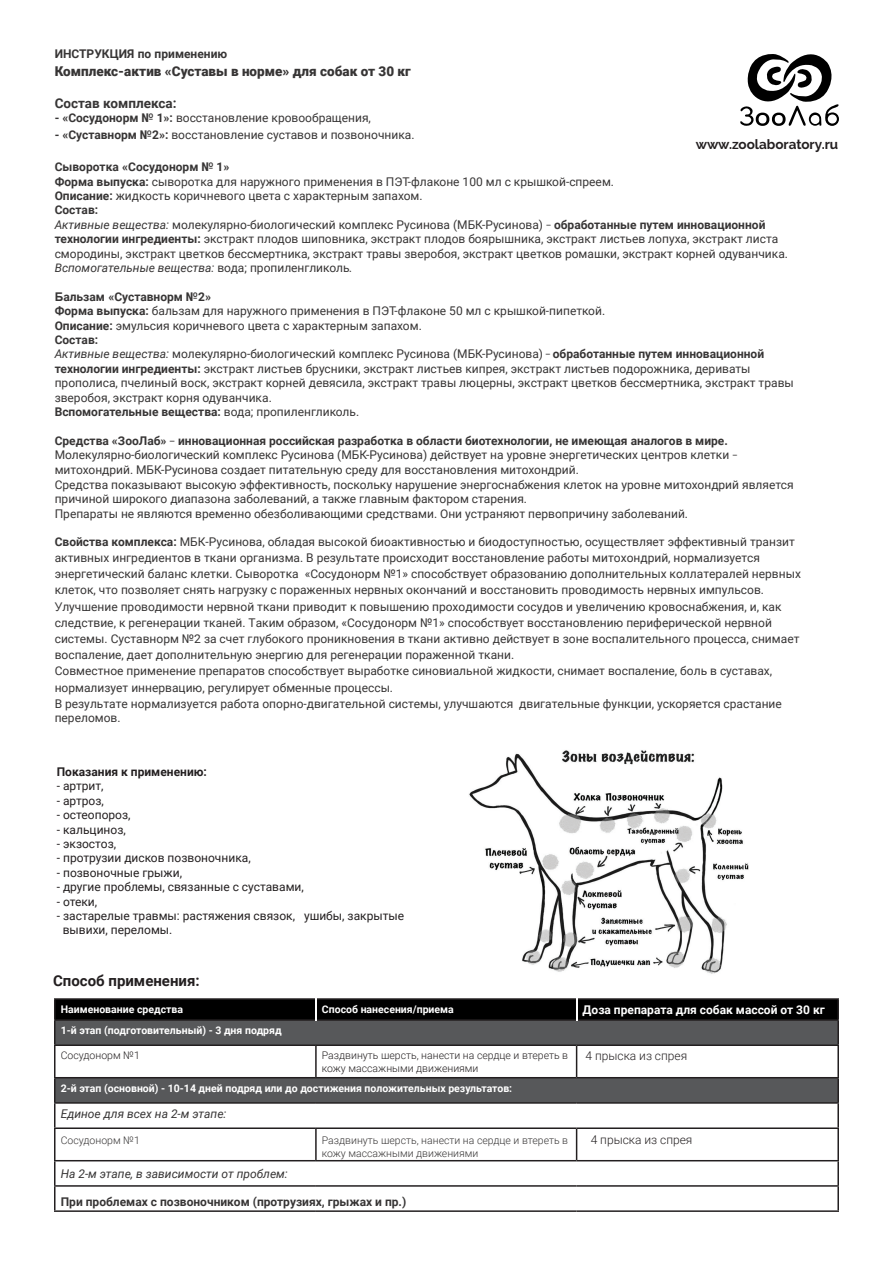
<style>
.page{position:relative;width:893px;height:1263px;background:#fff}
.page>*{position:absolute;margin:0;border:0;box-sizing:border-box;transform-origin:0 0}
.t1{font:700 15px "Roboto";color:#231f20}
.t2{font:900 13.5px "Roboto";color:#373535}
.t3{font:700 13.5px "Raleway";color:#231f20}
.t4{font:700 13.5px "Roboto";color:#373535}
.t5{font:12px/14.4px "Roboto";color:#373535}
.t6{font:12px "Roboto";color:#231f20}
.t7{font:700 12px "Roboto";color:#373535}
.t8{font:italic 12px "Roboto";color:#373535}
.t9{font:700 12px "Roboto";color:#fff}
.t10{font:300 12px "Roboto";color:#231f20}
.t11{font:700 12px "Roboto";color:#231f20}
.t12{font:700 10.5px "Roboto";color:#fff}
.t13{font:300 10.5px/12.6px "Roboto";color:#231f20}
.t14{font:300 10.5px/12.6px "Roboto";color:#373535}
.s1{font-weight:700}
.s2{font-style:italic}
.s3{font-family:"Minion Pro";font-weight:700;font-stretch:condensed}
.s4{font-family:"Arial";font-weight:700}
.s5{font-family:"Minion Pro";font-weight:700}
.s6{font-family:"Arial"}
</style>
<div class="page">
<svg style="left:740px;top:54px;width:99px;height:72px"></svg>
<svg style="left:56px;top:1021px;width:781px;height:81px;fill:#57585a"></svg>
<hr style="left:54px;top:1019px;width:262px;height:2px;background:#231f20">
<hr style="left:54px;top:1021px;width:2px;height:23px;background:#231f20">
<hr style="left:316px;top:1019px;width:261px;height:2px;background:#231f20">
<hr style="left:577px;top:1019px;width:262px;height:2px;background:#231f20">
<hr style="left:837px;top:1021px;width:2px;height:23px;background:#231f20">
<hr style="left:54px;top:1044px;width:262px;height:2px;background:#231f20">
<hr style="left:54px;top:1046px;width:2px;height:31px;background:#231f20">
<hr style="left:316px;top:1044px;width:261px;height:2px;background:#231f20">
<hr style="left:315px;top:1046px;width:2px;height:31px;background:#231f20">
<hr style="left:577px;top:1044px;width:262px;height:2px;background:#231f20">
<hr style="left:576px;top:1046px;width:1px;height:31px;background:#231f20">
<hr style="left:837px;top:1046px;width:2px;height:31px;background:#231f20">
<hr style="left:54px;top:1077px;width:262px;height:1px;background:#231f20">
<hr style="left:54px;top:1078px;width:2px;height:24px;background:#231f20">
<hr style="left:316px;top:1077px;width:261px;height:1px;background:#231f20">
<hr style="left:577px;top:1077px;width:262px;height:1px;background:#231f20">
<hr style="left:837px;top:1078px;width:2px;height:24px;background:#231f20">
<hr style="left:54px;top:1102px;width:262px;height:2px;background:#231f20">
<hr style="left:54px;top:1104px;width:2px;height:23px;background:#231f20">
<hr style="left:316px;top:1102px;width:261px;height:2px;background:#231f20">
<hr style="left:577px;top:1102px;width:262px;height:2px;background:#231f20">
<hr style="left:837px;top:1104px;width:2px;height:23px;background:#231f20">
<hr style="left:54px;top:1127px;width:262px;height:2px;background:#231f20">
<hr style="left:54px;top:1129px;width:2px;height:31px;background:#231f20">
<hr style="left:316px;top:1127px;width:261px;height:2px;background:#231f20">
<hr style="left:315px;top:1129px;width:2px;height:31px;background:#231f20">
<hr style="left:577px;top:1127px;width:262px;height:2px;background:#231f20">
<hr style="left:576px;top:1129px;width:1px;height:31px;background:#231f20">
<hr style="left:837px;top:1129px;width:2px;height:31px;background:#231f20">
<hr style="left:54px;top:1160px;width:262px;height:1px;background:#231f20">
<hr style="left:54px;top:1161px;width:2px;height:24px;background:#231f20">
<hr style="left:316px;top:1160px;width:261px;height:1px;background:#231f20">
<hr style="left:577px;top:1160px;width:262px;height:1px;background:#231f20">
<hr style="left:837px;top:1161px;width:2px;height:24px;background:#231f20">
<hr style="left:54px;top:1185px;width:262px;height:2px;background:#231f20">
<svg style="left:54px;top:1187px;width:1px;height:23px"></svg>
<hr style="left:316px;top:1185px;width:261px;height:2px;background:#231f20">
<hr style="left:577px;top:1185px;width:262px;height:2px;background:#231f20">
<hr style="left:837px;top:1187px;width:2px;height:23px;background:#231f20">
<hr style="left:54px;top:1210px;width:262px;height:2px;background:#231f20">
<hr style="left:316px;top:1210px;width:261px;height:2px;background:#231f20">
<hr style="left:577px;top:1210px;width:262px;height:2px;background:#231f20">
<svg style="left:54px;top:998px;width:785px;height:22px;background:#080707"></svg>
<img style="left:469px;top:750px;width:280px;height:224px">
<p class="t7" style="left:55px;top:45px;width:174px">ИНСТРУКЦИЯ по применению</p>
<p class="t2" style="left:55px;top:61px;width:358px">Комплекс-актив «Суставы в норме» для собак от 30 кг</p>
<p class="t4" style="left:55px;top:94px;width:123px">Состав комплекса:</p>
<p class="t5" style="left:55px;top:111px;width:318px"><span class="s1">- «Сосудонорм № 1»:</span> восстановление кровообращения,</p>
<p class="t5" style="left:55px;top:127px;width:361px"><span class="s1">- «Суставнорм №2»:</span> восстановление суставов и позвоночника.</p>
<p class="t5" style="left:55px;top:159px;width:735px"><span class="s1">Сыворотка «Сосудонорм № 1»<br>Форма выпуска:</span> сыворотка для наружного применения в ПЭТ-флаконе 100 мл с крышкой-спреем.<br><span class="s1">Описание:</span> жидкость коричневого цвета с характерным запахом.<br><span class="s1">Состав:<br></span><span class="s2">Активные вещества:</span> молекулярно-биологический комплекс Русинова (МБК-Русинова) <span class="s3">‒</span> <span class="s1">обработанные путем инновационной технологии ингредиенты:</span> экстракт плодов шиповника, экстракт плодов боярышника, экстракт листьев лопуха, экстракт листа смородины, экстракт цветков бессмертника, экстракт травы зверобоя, экстракт цветков ромашки, экстракт корней одуванчика.<br><span class="s2">Вспомогательные вещества:</span> вода; пропиленгликоль<span class="s2">.</span></p>
<p class="t5" style="left:55px;top:289px;width:741px"><span class="s4">Б</span><span class="s1">альзам «Суставнорм №2»<br>Форма выпуска:</span> бальзам для наружного применения в ПЭТ-флаконе 50 мл с крышкой-пипеткой.<br><span class="s1">Описание:</span> эмульсия коричневого цвета с характерным запахом.<br><span class="s1">Состав:<br></span><span class="s2">Активные вещества:</span> молекулярно-биологический комплекс Русинова (МБК-Русинова) <span class="s3">‒</span> <span class="s1">обработанные путем инновационной технологии ингредиенты:</span> экстракт листьев брусники, экстракт листьев кипрея, экстракт листьев подорожника, дериваты прополиса, пчелиный воск, экстракт корней девясила, экстракт травы люцерны, экстракт цветков бессмертника, экстракт травы зверобоя, экстракт корня одуванчика.<br><span class="s1">Вспомогательные вещества:</span> вода; пропиленгликоль.</p>
<p class="t5" style="left:55px;top:433px;width:740px"><span class="s1">Средства «ЗооЛаб»</span> <span class="s5">‒</span> <span class="s1">инновационная российская разработка в области биотехнологии, не имеющая аналогов в мире.<br></span>Молекулярно-биологический комплекс Русинова (МБК-Русинова) действует на уровне энергетических центров клетки <span class="s3">‒ </span>митохондрий. МБК-Русинова создает питательную среду для восстановления митохондрий.<br>Средства показывают высокую эффективность, поскольку нарушение энергоснабжения клеток на уровне митохондрий является причиной широкого диапазона заболеваний, а также главным фактором старения.<br>Препараты не являются временно обезболивающими средствами. Они устраняют первопричину заболеваний.</p>
<p class="t5" style="left:55px;top:534px;width:748px;line-height:16.2px"><span class="s1">Свойства комплекса:</span> МБК-Русинова, обладая высокой биоактивностью и биодоступностью, осуществляет эффективный транзит активных ингредиентов в ткани организма. В результате происходит восстановление работы митохондрий, нормализуется энергетический баланс клетки. Сыворотка «Сосудонорм №1» способствует образованию дополнительных коллатералей нервных клеток, что позволяет снять нагрузку с пораженных нервных окончаний и восстановить проводимость нервных импульсов.<br><span class="s6">У</span>лучшение проводимости нервной ткани приводит к повышению проходимости сосудов и увеличению кровоснабжения, и, как следствие, к регенерации тканей. Таким образом, «Сосудонорм №1» способствует восстановлению периферической нервной системы. Суставнорм №2 за счет глубокого проникновения в ткани активно действует в зоне воспалительного процесса, снимает воспаление, дает дополнительную энергию для регенерации пораженной ткани.<br>Совместное применение препаратов способствует выработке синовиальной жидкости, снимает воспаление, боль в суставах, нормализует иннервацию, регулирует обменные процессы.<br>В результате нормализуется работа опорно-двигательной системы, улучшаются двигательные функции, ускоряется срастание</p>
<p class="t5" style="left:55px;top:710px;width:67px">переломов.</p>
<p class="t3" style="left:696px;top:137px;width:144px">www.zoolaboratory.ru</p>
<p class="t11" style="left:57px;top:763px;width:152px">Показания к применению:</p>
<p class="t6" style="left:57px;top:778px;width:48px">- артрит,</p>
<p class="t6" style="left:57px;top:792px;width:49px">- артроз,</p>
<p class="t6" style="left:57px;top:806px;width:75px">- остеопороз,</p>
<p class="t6" style="left:57px;top:821px;width:70px">- кальциноз,</p>
<p class="t6" style="left:57px;top:835px;width:61px">- экзостоз,</p>
<p class="t6" style="left:57px;top:850px;width:195px">- протрузии дисков позвоночника,</p>
<p class="t6" style="left:57px;top:864px;width:127px">- позвоночные грыжи,</p>
<p class="t6" style="left:57px;top:878px;width:249px">- другие проблемы, связанные с суставами,</p>
<p class="t6" style="left:57px;top:893px;width:42px">- отеки,</p>
<p class="t6" style="left:57px;top:907px;width:349px">- застарелые травмы: растяжения связок, ушибы, закрытые</p>
<p class="t6" style="left:63px;top:922px;width:111px">вывихи, переломы.</p>
<p class="t1" style="left:53px;top:970px;width:148px">Способ применения:</p>
<p class="t12" style="left:61px;top:1002px;width:124px">Наименование средства</p>
<p class="t12" style="left:322px;top:1002px;width:133px">Способ нанесения/приема</p>
<p class="t9" style="left:583px;top:1001px;width:244px">Доза препарата для собак массой от 30 кг</p>
<p class="t12" style="left:61px;top:1023px;width:222px">1-й этап (подготовительный) - 3 дня подряд</p>
<p class="t13" style="left:61px;top:1049px;width:81px">Сосудонорм №1</p>
<p class="t13" style="left:322px;top:1049px;width:248px">Раздвинуть шерсть, нанести на сердце и втереть в кожу массажными движениями</p>
<p class="t10" style="left:585px;top:1047px;width:103px">4 прыска из спрея</p>
<p class="t12" style="left:61px;top:1080px;width:453px">2-й этап (основной) - 10-14 дней подряд или до достижения положительных результатов:</p>
<p class="t8" style="left:61px;top:1106px;width:167px">Единое для всех на 2-м этапе:</p>
<p class="t14" style="left:61px;top:1134px;width:81px">Сосудонорм №1</p>
<p class="t14" style="left:322px;top:1134px;width:248px">Раздвинуть шерсть, нанести на сердце и втереть в кожу массажными движениями</p>
<p class="t8" style="left:61px;top:1166px;width:229px">На 2-м этапе, в зависимости от проблем:</p>
<p class="t7" style="left:61px;top:1193px;width:347px">При проблемах с позвоночником (протрузиях, грыжах и пр.)</p>
<p class="t10" style="left:591px;top:1131px;width:103px">4 прыска из спрея</p>
</div>
